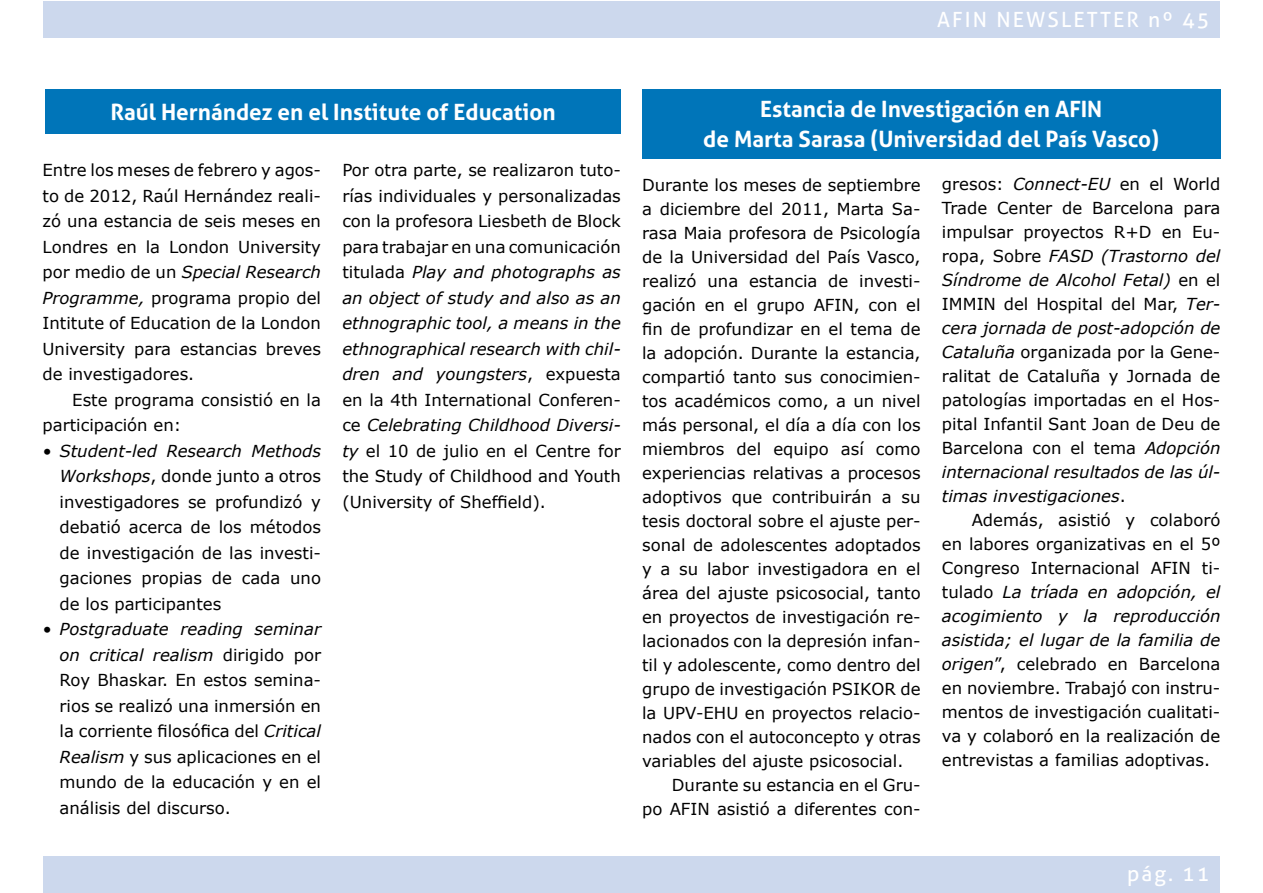
<style>
.page{position:relative;width:1263px;height:893px;background:#fff}
.page>*{position:absolute;margin:0;border:0;box-sizing:border-box;transform-origin:0 0}
.t1{font:700 22.5px/30px "Aller";color:#fff;text-align:center}
.t2{font:21px "Aller";letter-spacing:.1em;color:#fff}
.t3{font:16.5px/24px "Verdana";color:#000;text-align:justify}
.s1{font-style:italic}
</style>
<div class="page">
<div style="left:43px;top:1px;width:1177px;height:37px;background:#ccd8ed"></div>
<div style="left:43px;top:856px;width:1177px;height:37px;background:#ccd8ed"></div>
<div style="left:45px;top:89px;width:576px;height:45px;background:#0075b9"></div>
<div style="left:642px;top:89px;width:578px;height:70px;background:#0075b9"></div>
<p class="t2" style="left:937px;top:7px;width:274px">AFIN NEWSLETTER nº 45</p>
<h1 class="t1" style="left:110px;top:97px;width:447px">Raúl Hernández en el Institute of Education</h1>
<p class="t3" style="left:43px;top:158px;width:280px;line-height:25.5px">Entre los meses de febrero y agos&shy;to de 2012, Raúl Hernández reali&shy;zó una estancia de seis meses en Londres en la London University por medio de un <span class="s1">Special Research Programme,</span> programa propio del Intitute of Education de la London University para estancias breves de investigadores.</p>
<p class="t3" style="left:43px;top:387px;width:280px;line-height:25.5px;text-indent:30px">Este programa consistió en la participación en:</p>
<p class="t3" style="left:60px;top:438px;width:263px;line-height:25.5px;text-indent:-17px"><span class="s1">• Student-led Research Methods Workshops</span>, donde junto a otros investigadores se profundizó y debatió acerca de los métodos de investigación de las investi&shy;gaciones propias de cada uno de los participantes</p>
<p class="t3" style="left:60px;top:617px;width:263px;line-height:25.5px;text-indent:-17px"><span class="s1">• Postgraduate reading seminar on critical realism</span> dirigido por Roy Bhaskar. En estos semina&shy;rios se realizó una inmersión en la corriente filosófica del <span class="s1">Critical Realism</span> y sus aplicaciones en el mundo de la educación y en el análisis del discurso.</p>
<p class="t3" style="left:342px;top:158px;width:280px;line-height:25.5px">Por otra parte, se realizaron tuto&shy;rías individuales y personalizadas con la profesora Liesbeth de Block para trabajar en una comunicación titulada <span class="s1">Play and photographs as an object of study and also as an ethnographic tool, a means in the ethnographical research with chil&shy;dren and youngsters</span>, expuesta en la 4th International Conferen&shy;ce <span class="s1">Celebrating Childhood Diversi&shy;ty</span> el 10 de julio en el Centre for the Study of Childhood and Youth (University of Sheffield).</p>
<h1 class="t1" style="left:703px;top:94px;width:457px">Estancia de Investigación en AFIN<br>de Marta Sarasa (Universidad del País Vasco)</h1>
<p class="t3" style="left:642px;top:173px;width:280px">Durante los meses de septiembre a diciembre del 2011, Marta Sa&shy;rasa Maia profesora de Psicología de la Universidad del País Vasco, realizó una estancia de investi&shy;gación en el grupo AFIN, con el fin de profundizar en el tema de la adopción. Durante la estancia, compartió tanto sus conocimien&shy;tos académicos como, a un nivel más personal, el día a día con los miembros del equipo así como experiencias relativas a procesos adoptivos que contribuirán a su tesis doctoral sobre el ajuste per&shy;sonal de adolescentes adoptados y a su labor investigadora en el área del ajuste psicosocial, tanto en proyectos de investigación re&shy;lacionados con la depresión infan&shy;til y adolescente, como dentro del grupo de investigación PSIKOR de la UPV-EHU en proyectos relacio&shy;nados con el autoconcepto y otras variables del ajuste psicosocial.</p>
<p class="t3" style="left:642px;top:774px;width:280px;text-align:right">Durante su estancia en el Gru-<br>po AFIN asistió a diferentes con-</p>
<p class="t3" style="left:942px;top:172px;width:280px">gresos: <span class="s1">Connect-EU</span> en el World Trade Center de Barcelona para impulsar proyectos R+D en Eu&shy;ropa, Sobre <span class="s1">FASD (Trastorno del Síndrome de Alcohol Fetal)</span> en el IMMIN del Hospital del Mar, <span class="s1">Ter&shy;cera jornada de post-adopción de Cataluña</span> organizada por la Gene&shy;ralitat de Cataluña y Jornada de patologías importadas en el Hos&shy;pital Infantil Sant Joan de Deu de Barcelona con el tema <span class="s1">Adopción internacional resultados de las úl&shy;timas investigaciones</span>.</p>
<p class="t3" style="left:942px;top:509px;width:280px;text-indent:30px">Además, asistió y colaboró en labores organizativas en el 5º Congreso Internacional AFIN ti&shy;tulado <span class="s1">La tríada en adopción, el acogimiento y la reproducción asistida; el lugar de la familia de origen</span>”, celebrado en Barcelona en noviembre. Trabajó con instru&shy;mentos de investigación cualitati&shy;va y colaboró en la realización de entrevistas a familias adoptivas.</p>
<p class="t2" style="left:1127px;top:861px;width:84px">pág. 11</p>
</div>
